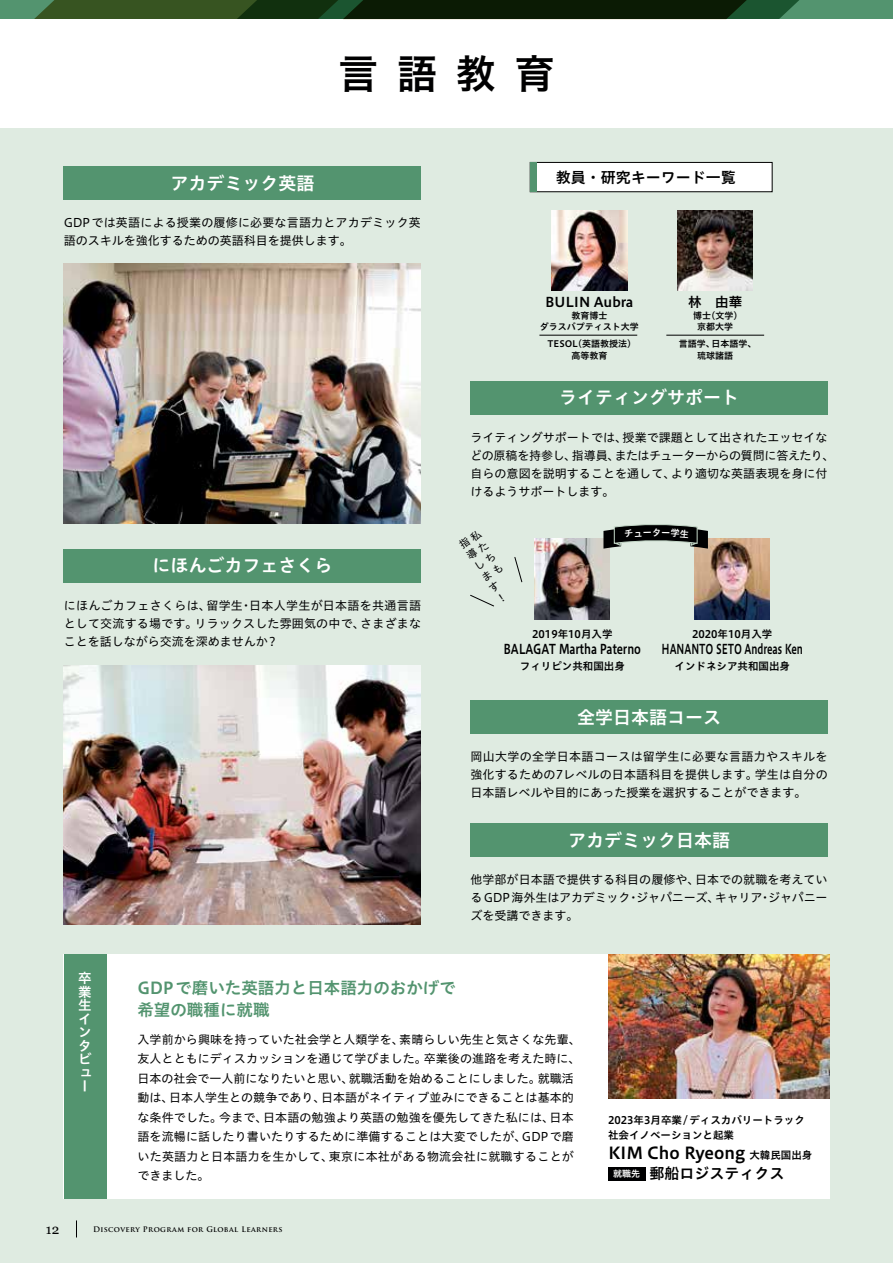
<style>
.page{position:relative;width:893px;height:1263px;background:#dfebe1}
.page>*{position:absolute;margin:0;border:0;box-sizing:border-box;transform-origin:0 0}
.t1{font:40.5px "Hiragino UD Sans Std W6";color:#000001}
.t2{font:18px "Hiragino UD Sans Std W6";color:#fff}
.t3{font:16.5px/22.5px "Hiragino UD Sans Std W6";color:#53946f}
.t4{font:16.5px "Hiragino UD Sans Std W6";color:#000001}
.t5{font:15px "Hiragino UD Sans Std W6";color:#000001}
.t6{font:13.5px "Hiragino UD Sans Std W6";color:#000001;scale:.7 1}
.t7{font:13.5px "Hiragino UD Sans Std W6";color:#000001;scale:.8 1}
.t8{font:13.5px "Hiragino UD Sans Std W6";color:#000001}
.t9{font:13.5px/13.5px "Hiragino UD Sans Std W6";color:#fff}
.t10{font:13.5px "Georgia";color:#000001}
.t11{font:12px/18px "Hiragino UD Sans Std W4";letter-spacing:.005em;color:#000001}
.t12{font:10.5px/15px "Hiragino UD Sans Std W6";color:#000001}
.t13{font:10.5px/13.2px "Hiragino UD Sans Std W4";color:#000001;text-align:justify}
.t14{font:9.15px "Hiragino UD Sans Std W6";color:#fff}
.t15{font:9px/12px "Hiragino UD Sans Std W6";color:#000001;text-align:center}
.t16{font:700 7.5px "Trajan Pro";letter-spacing:.05em;color:#000001}
.s1{font-size:10.5px}
.s2{font-size:9px;color:#fff}
</style>
<div class="page">
<div style="left:0;top:0;width:893px;height:19px;background:#53946f"></div>
<div style="left:0;top:19px;width:893px;height:109px;background:#fff"></div>
<svg style="left:34px;top:0;width:765px;height:19px;background:#1a3514"></svg>
<div style="left:64px;top:954px;width:766px;height:245px;background:#fff"></div>
<img style="left:64px;top:264px;width:357px;height:259px">
<div style="left:64px;top:167px;width:357px;height:33px;background:#53946f"></div>
<div style="left:470px;top:700px;width:358px;height:34px;background:#53946f"></div>
<div style="left:470px;top:824px;width:358px;height:33px;background:#53946f"></div>
<img style="left:535px;top:539px;width:75px;height:80px">
<img style="left:695px;top:539px;width:75px;height:80px">
<div style="left:608px;top:1167px;width:37px;height:13px;background:#000001"></div>
<img style="left:609px;top:954px;width:221px;height:145px">
<img style="left:64px;top:665px;width:357px;height:259px">
<div style="left:64px;top:549px;width:357px;height:33px;background:#53946f"></div>
<div style="left:530px;top:162px;width:242px;height:30px;background:#fff"></div>
<div style="left:530px;top:162px;width:242px;height:30px;border:1px solid #000001"></div>
<div style="left:530px;top:163px;width:7px;height:29px;background:#53946f"></div>
<img style="left:677px;top:210px;width:76px;height:81px">
<img style="left:552px;top:210px;width:75px;height:81px">
<hr style="left:539px;top:335px;width:98px;height:1px;background:#000001">
<hr style="left:666px;top:335px;width:98px;height:1px;background:#000001">
<div style="left:64px;top:954px;width:42px;height:245px;background:#53946f"></div>
<svg style="left:514px;top:557px;width:9px;height:26px"></svg>
<svg style="left:470px;top:594px;width:24px;height:13px"></svg>
<div style="left:470px;top:381px;width:358px;height:33px;background:#53946f"></div>
<svg style="left:76px;top:1220px;width:1px;height:17px"></svg>
<svg style="left:603px;top:524px;width:106px;height:26px"></svg>
<h1 class="t1" style="left:338px;top:42px;width:218px">言語教育</h1>
<h2 class="t2" style="left:170px;top:170px;width:145px">アカデミック英語</h2>
<p class="t5" style="left:556px;top:166px;width:181px">教員・研究キーワード一覧</p>
<p class="t11" style="left:64px;top:213px;width:359px">GDP では英語による授業の履修に必要な言語力とアカデミック英語のスキルを強化するための英語科目を提供します。</p>
<h2 class="t2" style="left:152px;top:552px;width:181px">にほんごカフェさくら</h2>
<p class="t11" style="left:64px;top:595px;width:359px;text-align:justify">にほんごカフェさくらは、留学生・日本人学生が日本語を共通言語として交流する場です。リラックスした雰囲気の中で、さまざまなことを話しながら交流を深めませんか?</p>
<p class="t8" style="left:545px;top:291px;width:90px">BULIN Aubra</p>
<p class="t15" style="left:540px;top:310px;width:100px;line-height:10.5px">教育博士<br>ダラスバプティスト大学</p>
<p class="t15" style="left:547px;top:337px;width:90px">TESOL（英語教授法）高等教育</p>
<p class="t8" style="left:688px;top:291px;width:55px">林　由華</p>
<p class="t15" style="left:693px;top:310px;width:51px;line-height:10.5px">博士（文学）京都大学</p>
<p class="t15" style="left:679px;top:337px;width:79px">言語学、日本語学、琉球諸語</p>
<h2 class="t2" style="left:559px;top:384px;width:181px">ライティングサポート</h2>
<p class="t11" style="left:470px;top:427px;width:365px">ライティングサポートでは、授業で課題として出されたエッセイなどの原稿を持参し、指導員、またはチューターからの質問に答えたり、⾃ らの意図を説明することを通して、より適切な英語表現を⾝に付けるようサポートします。</p>
<p class="t13" style="left:468px;top:533px;width:7px;rotate:-34deg">私たちも</p>
<p class="t13" style="left:456px;top:540px;width:7px;rotate:-34deg">指導します！</p>
<p class="t12" style="left:532px;top:626px;width:82px">2019年10月入学</p>
<p class="t7" style="left:504px;top:639px;width:173px">BALAGAT Martha Paterno</p>
<p class="t12" style="left:520px;top:657px;width:106px">フィリピン共和国出身</p>
<p class="t14" style="left:652px;top:525px;width:11px">タ</p>
<p class="t12" style="left:692px;top:626px;width:82px">2020年10月入学</p>
<p class="t6" style="left:661px;top:639px;width:204px">HANANTO SETO Andreas Ken</p>
<p class="t12" style="left:674px;top:657px;width:117px">インドネシア共和国出身</p>
<h2 class="t2" style="left:577px;top:703px;width:145px">全学日本語コース</h2>
<p class="t11" style="left:470px;top:747px;width:359px;text-align:justify">岡山大学の全学日本語コースは留学生に必要な言語力やスキルを強化するための7レベルの日本語科目を提供します。学生は自分の日本語レベルや目的にあった授業を選択することができます。</p>
<h2 class="t2" style="left:568px;top:826px;width:163px">アカデミック日本語</h2>
<p class="t11" style="left:470px;top:870px;width:359px;text-align:justify">他学部が日本語で提供する科目の履修や、日本での就職を考えているGDP海外生はアカデミック・ジャパニーズ、キャリア・ジャパニーズを受講できます。</p>
<p class="t9" style="left:78px;top:971px;width:15px">卒業生インタビュー</p>
<h3 class="t3" style="left:137px;top:975px;width:320px">GDPで磨いた英語力と日本語力のおかげで希望の職種に就職</h3>
<p class="t11" style="left:137px;top:1029px;width:445px;line-height:19.5px">入学前から興味を持っていた社会学と人類学を、素晴らしい先生と気さくな先輩、友人とともにディスカッションを通じて学びました。卒業後の進路を考えた時に、日本の社会で一人前になりたいと思い、就職活動を始めることにしました。就職活動は、日本人学生との競争であり、日本語がネイティブ並みにできることは基本的な条件でした。今まで、日本語の勉強より英語の勉強を優先してきた私には、日本語を流暢に話したり書いたりするために準備することは大変でしたが、GDP で磨いた英語力と日本語力を生かして、東京に本社がある物流会社に就職することができました。</p>
<p class="t10" style="left:46px;top:1219px;width:15px">12</p>
<p class="t16" style="left:93px;top:1224px;width:191px">Discovery Program for Global Learners</p>
<p class="t12" style="left:608px;top:1112px;width:198px">2023年3月卒業/ディスカバリートラック社会イノベーションと起業</p>
<h3 class="t4" style="left:608px;top:1140px;width:206px">KIM Cho Ryeong <span class="s1">大韓民国出身</span></h3>
<p class="t5" style="left:613px;top:1161px;width:173px"><span class="s2">就職先</span> 郵船ロジスティクス</p>
</div>
